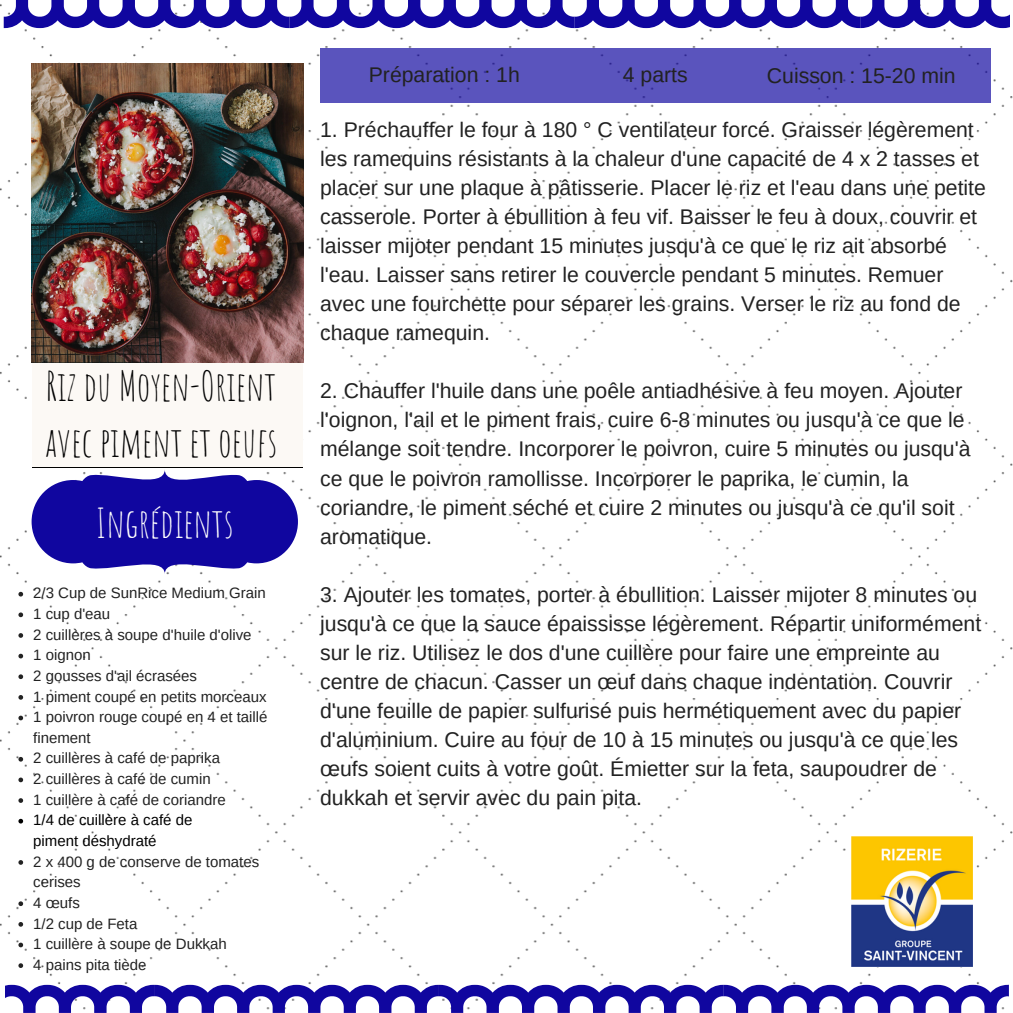
<style>
.page{position:relative;width:1013px;height:1013px;background:#fff}
.page>*{position:absolute;margin:0;border:0;box-sizing:border-box;transform-origin:0 0}
.t1{font:39.75px/55.2px "Amatic SC";color:#000}
.t2{font:39.75px "Amatic SC";color:#fff}
.t3{font:21.25px/29px "Arimo";color:#222}
.t4{font:15px/20.6px "Arimo";color:#222}
.t5{font:15px/20.6px "Arimo";color:#000}
</style>
<div class="page">
<img style="left:0;top:4px;width:1012px;height:980px">
<div style="left:32px;top:65px;width:271px;height:402px;background:#fcf9f5"></div>
<svg style="left:4px;top:0;width:1005px;height:28px"></svg>
<svg style="left:5px;top:984px;width:1004px;height:28px"></svg>
<svg style="left:32px;top:469px;width:266px;height:104px"></svg>
<svg style="left:18px;top:592px;width:5px;height:4px"></svg>
<svg style="left:18px;top:612px;width:5px;height:5px"></svg>
<svg style="left:18px;top:633px;width:5px;height:4px"></svg>
<svg style="left:18px;top:653px;width:5px;height:5px"></svg>
<svg style="left:18px;top:674px;width:5px;height:5px"></svg>
<svg style="left:18px;top:695px;width:5px;height:4px"></svg>
<svg style="left:18px;top:715px;width:5px;height:5px"></svg>
<svg style="left:18px;top:757px;width:5px;height:4px"></svg>
<svg style="left:18px;top:777px;width:5px;height:5px"></svg>
<svg style="left:18px;top:798px;width:5px;height:4px"></svg>
<svg style="left:18px;top:818px;width:5px;height:5px"></svg>
<svg style="left:18px;top:860px;width:5px;height:4px"></svg>
<svg style="left:18px;top:901px;width:5px;height:5px"></svg>
<svg style="left:18px;top:922px;width:5px;height:4px"></svg>
<svg style="left:18px;top:942px;width:5px;height:5px"></svg>
<svg style="left:18px;top:963px;width:5px;height:4px"></svg>
<div style="left:320px;top:49px;width:670px;height:53px;background:#5a54bd"></div>
<img style="left:32px;top:63px;width:271px;height:299px">
<img style="left:851px;top:836px;width:121px;height:130px">
<h1 class="t1" style="left:45px;top:358px;width:234px">Riz du Moyen-Orient avec piment et oeufs</h1>
<h1 class="t2" style="left:96px;top:497px;width:139px">Ingrédients</h1>
<p class="t4" style="left:33px;top:583px;width:236px">2/3 Cup de SunRice Medium Grain<br>1 cup d'eau<br>2 cuillères à soupe d'huile d'olive<br>1 oignon<br>2 gousses d'ail écrasées<br>1 piment coupé en petits morceaux<br>1 poivron rouge coupé en 4 et taillé finement<br>2 cuillères à café de paprika<br>2 cuillères à café de cumin<br>1 cuillère à café de coriandre</p>
<p class="t5" style="left:33px;top:809px;width:161px">1/4 de cuillère à café de piment déshydraté</p>
<p class="t4" style="left:33px;top:851px;width:227px">2 x 400 g de conserve de tomates cerises<br>4 œufs<br>1/2 cup de Feta<br>1 cuillère à soupe de Dukkah<br>4 pains pita tiède</p>
<p class="t3" style="left:369px;top:60px;width:152px">Préparation : 1h</p>
<p class="t3" style="left:767px;top:61px;width:190px">Cuisson : 15-20 min</p>
<p class="t3" style="left:320px;top:115px;width:667px">1. Préchauffer le four à 180 ° C ventilateur forcé. Graisser légèrement les ramequins résistants à la chaleur d'une capacité de 4 x 2 tasses et placer sur une plaque à pâtisserie. Placer le riz et l'eau dans une petite casserole. Porter à ébullition à feu vif. Baisser le feu à doux, couvrir et laisser mijoter pendant 15 minutes jusqu'à ce que le riz ait absorbé l'eau. Laisser sans retirer le couvercle pendant 5 minutes. Remuer avec une fourchette pour séparer les grains. Verser le riz au fond de chaque ramequin.</p>
<p class="t3" style="left:320px;top:376px;width:652px">2. Chauffer l'huile dans une poêle antiadhésive à feu moyen. Ajouter l'oignon, l'ail et le piment frais, cuire 6-8 minutes ou jusqu'à ce que le mélange soit tendre. Incorporer le poivron, cuire 5 minutes ou jusqu'à ce que le poivron ramollisse. Incorporer le paprika, le cumin, la coriandre, le piment séché et cuire 2 minutes ou jusqu'à ce qu'il soit aromatique.</p>
<p class="t3" style="left:320px;top:580px;width:662px">3. Ajouter les tomates, porter à ébullition. Laisser mijoter 8 minutes ou jusqu'à ce que la sauce épaississe légèrement. Répartir uniformément sur le riz. Utilisez le dos d'une cuillère pour faire une empreinte au centre de chacun. Casser un œuf dans chaque indentation. Couvrir d'une feuille de papier sulfurisé puis hermétiquement avec du papier d'aluminium. Cuire au four de 10 à 15 minutes ou jusqu'à ce que les œufs soient cuits à votre goût. Émietter sur la feta, saupoudrer de dukkah et servir avec du pain pita.</p>
<p class="t3" style="left:623px;top:60px;width:66px">4 parts</p>
</div>
